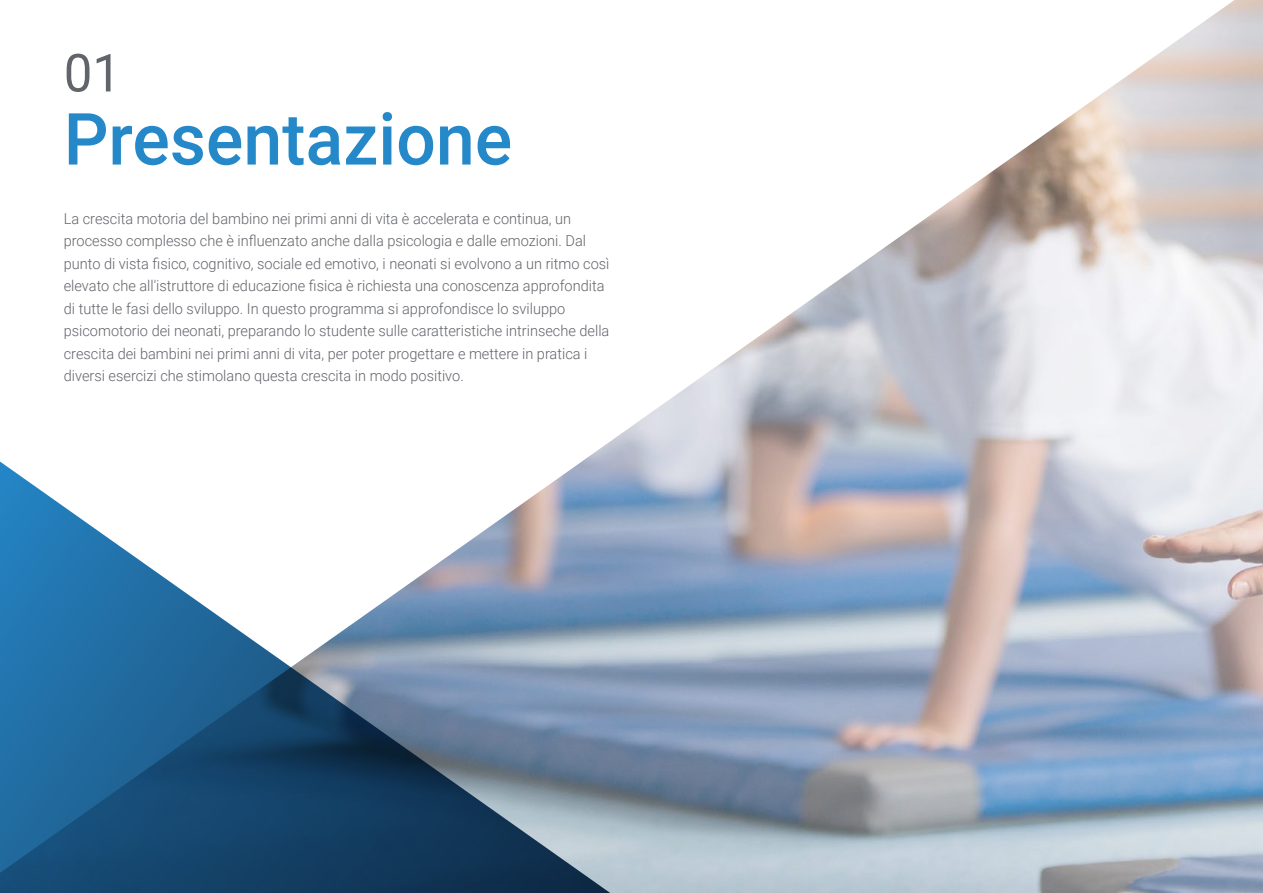
<style>
.page{position:relative;width:1263px;height:893px;background:#fff}
.page>*{position:absolute;margin:0;border:0;box-sizing:border-box;transform-origin:0 0}
.t1{font:500 72px "Roboto";color:#2488c9}
.t2{font:52.5px "Roboto";color:#61646a}
.t3{font:300 15px/22.5px "Roboto";color:#61646a}
</style>
<div class="page">
<img style="left:604px;top:0;width:659px;height:893px">
<svg style="left:0;top:446px;width:640px;height:447px"></svg>
<h2 class="t2" style="left:64px;top:36px;width:59px">01</h2>
<h1 class="t1" style="left:64px;top:89px;width:450px">Presentazione</h1>
<p class="t3" style="left:64px;top:207px;width:547px">La crescita motoria del bambino nei primi anni di vita è accelerata e continua, un processo complesso che è influenzato anche dalla psicologia e dalle emozioni. Dal punto di vista fisico, cognitivo, sociale ed emotivo, i neonati si evolvono a un ritmo così elevato che all'istruttore di educazione fisica è richiesta una conoscenza approfondita di tutte le fasi dello sviluppo. In questo programma si approfondisce lo sviluppo psicomotorio dei neonati, preparando lo studente sulle caratteristiche intrinseche della crescita dei bambini nei primi anni di vita, per poter progettare e mettere in pratica i diversi esercizi che stimolano questa crescita in modo positivo.</p>
</div>
